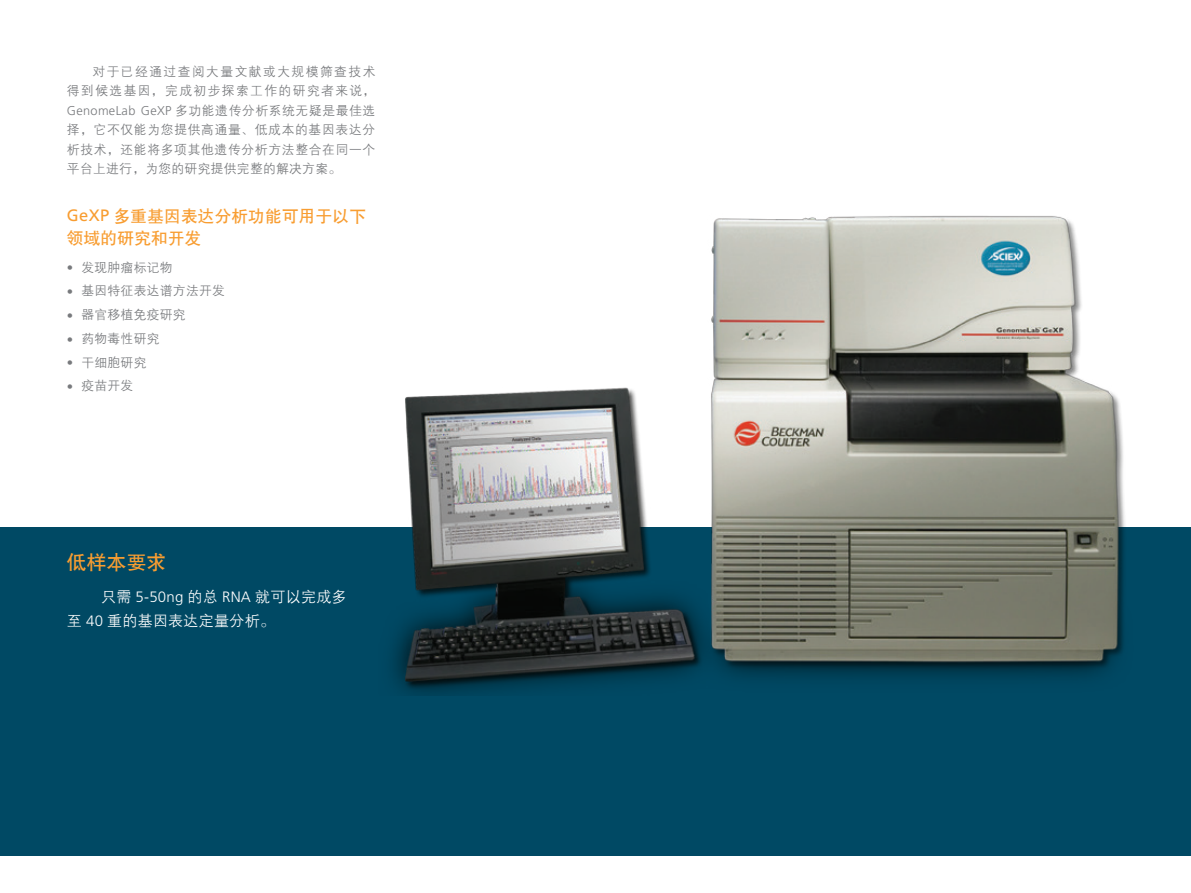
<style>
.page{position:relative;width:1191px;height:893px;background:#fff}
.page>*{position:absolute;margin:0;border:0;box-sizing:border-box;transform-origin:0 0}
.t1{font:19.5px "H Yb 1 gj";letter-spacing:.02em;color:#f89d31}
.t2{font:16.5px/22.5px "H Yb 1 gj";letter-spacing:.02em;color:#f89d31}
.t3{font:15px/24px "FZZDXK GBK1 0";letter-spacing:.02em;color:#fff}
.t4{font:12.75px/19.5px "FZZDXK GBK1 0";letter-spacing:.025em;color:#787a7d;text-align:justify}
.s1{font-family:"Frutiger LT Std";font-weight:300}
.s2{font-family:"Frutiger LT Std"}
</style>
<div class="page">
<div style="left:0;top:528px;width:1191px;height:328px;background:#004964"></div>
<img style="left:378px;top:215px;width:758px;height:481px">
<p class="t4" style="left:67px;top:62px;width:310px;text-indent:26px">对于已经通过查阅大量文献或大规模筛查技术得到候选基因，完成初步探索工作的研究者来说，<span class="s1">GenomeLab GeXP</span> 多功能遗传分析系统无疑是最佳选择，它不仅能为您提供高通量、低成本的基因表达分析技术，还能将多项其他遗传分析方法整合在同一个平台上进行，为您的研究提供完整的解决方案。</p>
<p class="t2" style="left:67px;top:204px;width:300px"><span class="s2">GeXP</span> 多重基因表达分析功能可用于以下领域的研究和开发</p>
<p class="t4" style="left:67px;top:258px;width:107px"><span class="s1">•</span> 发现肿瘤标记物</p>
<p class="t4" style="left:67px;top:282px;width:159px"><span class="s1">•</span> 基因特征表达谱方法开发</p>
<p class="t4" style="left:67px;top:305px;width:120px"><span class="s1">•</span> 器官移植免疫研究</p>
<p class="t4" style="left:67px;top:329px;width:94px"><span class="s1">•</span> 药物毒性研究</p>
<p class="t4" style="left:67px;top:353px;width:81px"><span class="s1">•</span> 干细胞研究</p>
<p class="t4" style="left:67px;top:377px;width:68px"><span class="s1">•</span> 疫苗开发</p>
<h1 class="t1" style="left:67px;top:553px;width:101px">低样本要求</h1>
<p class="t3" style="left:67px;top:585px;width:281px;text-indent:34px">只需 <span class="s1">5-50ng</span> 的总 <span class="s1">RNA</span> 就可以完成多至 <span class="s1">40</span> 重的基因表达定量分析。</p>
</div>
